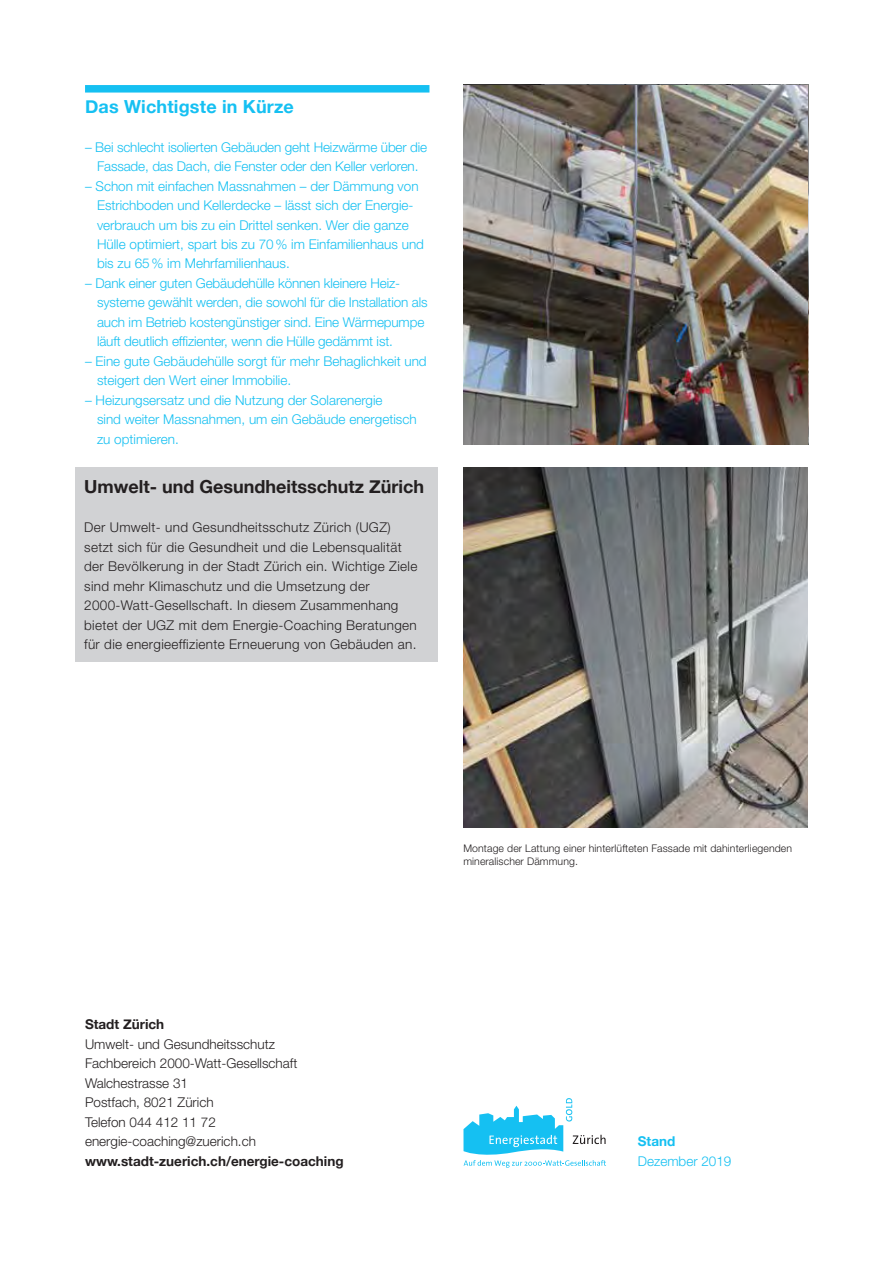
<style>
.page{position:relative;width:893px;height:1263px;background:#fff}
.page>*{position:absolute;margin:0;border:0;box-sizing:border-box;transform-origin:0 0}
.t1{font:700 18px "Helvetica Neue";color:#231f20}
.t2{font:700 18px "Helvetica Neue";letter-spacing:.01em;color:#15c0f2}
.t3{font:300 13.5px/19.5px "Helvetica Neue";color:#15c0f2}
.t4{font:300 13.5px/19.5px "Helvetica Neue";letter-spacing:.025em;color:#231f20}
.t5{font:300 13.5px/19.5px "Helvetica Neue";color:#231f20}
.t6{font:700 13.5px "Helvetica Neue";color:#231f20}
.t7{font:700 13.5px "Helvetica Neue";color:#15c0f2}
.t8{font:300 10.5px/13.5px "Helvetica Neue";letter-spacing:.01em;color:#231f20}
</style>
<div class="page">
<div style="left:76px;top:467px;width:362px;height:195px;background:#d1d2d4"></div>
<div style="left:85px;top:85px;width:344px;height:8px;background:#15c0f2"></div>
<img style="left:463px;top:467px;width:345px;height:360px">
<img style="left:463px;top:85px;width:345px;height:360px">
<svg style="left:463px;top:1098px;width:143px;height:70px"></svg>
<h1 class="t2" style="left:85px;top:92px;width:210px">Das Wichtigste in Kürze</h1>
<p class="t3" style="left:85px;top:137px;width:344px;text-align:center">– Bei schlecht isolierten Gebäuden geht Heizwärme über die<br>Fassade, das Dach, die Fenster oder den Keller verloren.</p>
<p class="t3" style="left:97px;top:176px;width:328px;text-indent:-12px">– Schon mit einfachen Massnahmen – der Dämmung von Estrichboden und Kellerdecke – lässt sich der Energie&shy;verbrauch um bis zu ein Drittel senken. Wer die ganze Hülle optimiert, spart bis zu 70% im Einfamilienhaus und bis zu 65% im Mehrfamilienhaus.</p>
<p class="t3" style="left:97px;top:273px;width:332px;text-indent:-12px">– Dank einer guten Gebäudehülle können kleinere Heiz&shy;systeme gewählt werden, die sowohl für die Installation als auch im Betrieb kostengünstiger sind. Eine Wärmepumpe läuft deutlich effizienter, wenn die Hülle gedämmt ist.</p>
<p class="t3" style="left:97px;top:351px;width:331px;text-indent:-12px">– Eine gute Gebäudehülle sorgt für mehr Behaglichkeit und steigert den Wert einer Immobilie.</p>
<p class="t3" style="left:97px;top:390px;width:321px;text-indent:-12px">– Heizungsersatz und die Nutzung der Solarenergie<br>sind weiter Massnahmen, um ein Gebäude energetisch zu optimieren.</p>
<h1 class="t1" style="left:84px;top:473px;width:341px">Umwelt- und Gesundheitsschutz Zürich</h1>
<p class="t4" style="left:84px;top:518px;width:335px">Der Umwelt- und Gesundheitsschutz Zürich (UGZ) setzt sich für die Gesundheit und die Lebensqualität der Bevölkerung in der Stadt Zürich ein. Wichtige Ziele sind mehr Klimaschutz und die Umsetzung der 2000-Watt-Gesellschaft. In diesem Zusammenhang bietet der UGZ mit dem Energie-Coaching Beratungen für die energieeffiziente Erneuerung von Gebäuden an.</p>
<p class="t6" style="left:85px;top:1014px;width:81px">Stadt Zürich</p>
<p class="t5" style="left:85px;top:1034px;width:214px">Umwelt- und Gesundheitsschutz<br>Fachbereich 2000-Watt-Gesellschaft<br>Walchestrasse 31<br>Postfach, 8021 Zürich<br>Telefon 044 412 11 72 energie-coaching@zuerich.ch</p>
<p class="t6" style="left:85px;top:1150px;width:260px">www.stadt-zuerich.ch/energie-coaching</p>
<p class="t8" style="left:463px;top:841px;width:330px">Montage der Lattung einer hinterlüfteten Fassade mit dahinterliegenden mineralischer Dämmung.</p>
<p class="t7" style="left:638px;top:1131px;width:39px">Stand</p>
<p class="t3" style="left:638px;top:1151px;width:95px">Dezember 2019</p>
</div>
